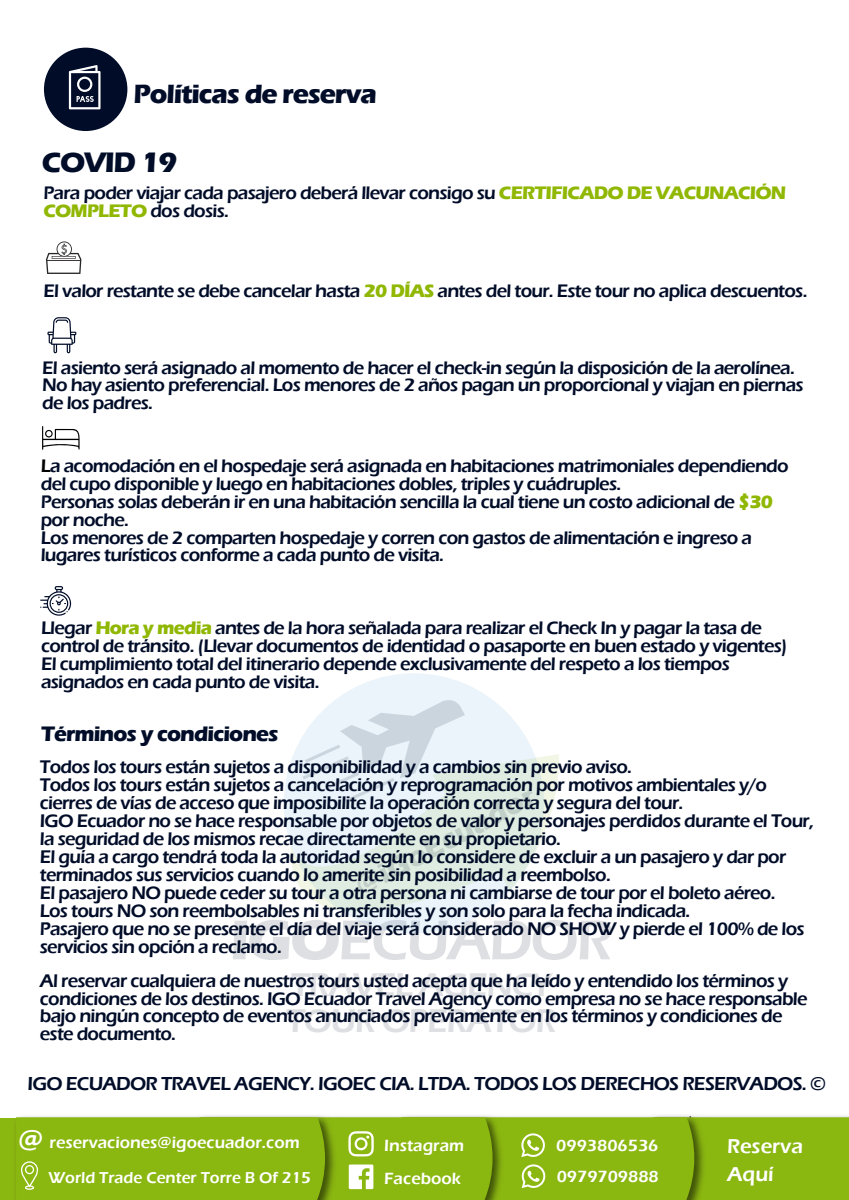
<style>
.page{position:relative;width:849px;height:1200px;background:#fff}
.page>*{position:absolute;margin:0;border:0;box-sizing:border-box;transform-origin:0 0}
.t1{font:600 58.12px "Eras ITC";letter-spacing:-.045em;color:#000c28}
.t2{font:600 33.94px/36.5px "Eras ITC";letter-spacing:-.045em;color:#000c28}
.t3{font:600 29.88px "Eras ITC";color:#fff}
.t4{font:700 29.44px "Eras ITC";color:#000c28}
.t5{font:700 29px "Eras ITC";letter-spacing:-.04em;color:#000c28}
.t6{font:600 28.19px "Eras ITC";color:#fff;scale:.29 1}
.t7{font:700 27.19px "Eras ITC";letter-spacing:-.04em;color:#000c28}
.t8{font:700 21.62px "Eras ITC";letter-spacing:-.04em;color:#000c28}
.t9{font:600 20.62px/27.9px "Eras ITC";color:#fff}
.t10{font:600 19.38px "Eras ITC";letter-spacing:-.04em;color:#000c28}
.t11{font:600 18.81px/17.9px "Eras ITC";letter-spacing:-.04em;color:#000c28}
.t12{font:600 18.69px/17.8px "Eras ITC";letter-spacing:-.04em;color:#000c28}
.t13{font:600 16.75px/31.1px "Eras ITC";color:#fff}
.t14{font:600 16.25px "Eras ITC";color:#fff}
.s1{font-weight:700;color:#90b702}
.s2{color:#000}
.s3{font-weight:700}
</style>
<div class="page">
<div style="left:284px;top:673px;width:260px;height:260px;background:#eaf4fa;border-radius:50%"></div>
<svg style="left:305px;top:700px;width:160px;height:54px"></svg>
<svg style="left:291px;top:754px;width:267px;height:157px;fill:#e5f0e5"></svg>
<div style="left:44px;top:48px;width:83px;height:83px;background:#000c28;border-radius:50%"></div>
<div style="left:0;top:1118px;width:170px;height:82px;background:#8bb711"></div>
<div style="left:16px;top:1117px;width:832px;height:83px;background:#8bb711"></div>
<svg style="left:69px;top:65px;width:31px;height:44px"></svg>
<svg style="left:46px;top:241px;width:35px;height:33px"></svg>
<svg style="left:42px;top:426px;width:38px;height:24px"></svg>
<svg style="left:40px;top:586px;width:31px;height:30px"></svg>
<svg style="left:47px;top:317px;width:29px;height:36px"></svg>
<h3 class="t7" style="left:133px;top:79px;width:245px">Políticas de reserva</h3>
<h3 class="t5" style="left:42px;top:146px;width:137px">COVID 19</h3>
<p class="t12" style="left:43px;top:184px;width:744px">Para poder viajar cada pasajero deberá llevar consigo su <span class="s1">CERTIFICADO DE VACUNACIÓN<br>COMPLETO</span> dos dosis.</p>
<p class="t12" style="left:43px;top:282px;width:765px">El valor restante se debe cancelar hasta <span class="s1">20 DÍAS</span> antes del tour. Este tour no aplica descuentos.</p>
<p class="t12" style="left:42px;top:359px;width:762px">El asiento será asignado al momento de hacer el check-in según la disposición de la aerolínea.<br>No hay asiento preferencial. Los menores de 2 años pagan un proporcional y viajan en piernas de los padres.</p>
<p class="t12" style="left:41px;top:457px;width:749px"><span class="s2">L</span>a acomodación en el hospedaje será asignada en habitaciones matrimoniales dependiendo del cupo disponible y luego en habitaciones dobles, triples y cuádruples.<br>Personas solas deberán ir en una habitación sencilla la cual tiene un costo adicional de <span class="s1">$30 </span>por noche.<br>Los menores de 2 comparten hospedaje y corren con gastos de alimentación e ingreso a lugares turísticos conforme a cada punto de visita.</p>
<p class="t12" style="left:41px;top:619px;width:748px">Llegar <span class="s1">Hora y media</span> antes de la hora señalada para realizar el Check In y pagar la tasa de control de tránsito. (Llevar documentos de identidad o pasaporte en buen estado y vigentes)<br>El cumplimiento total del itinerario depende exclusivamente del respeto a los tiempos asignados en cada punto de visita.</p>
<p class="t8" style="left:41px;top:721px;width:239px">Términos y condiciones</p>
<p class="t11" style="left:40px;top:758px;width:775px">Todos los tours están sujetos a disponibilidad y a cambios sin previo aviso.<br>Todos los tours están sujetos a cancelación y reprogramación por motivos ambientales y/o cierres de vías de acceso que imposibilite la operación correcta y segura del tour.<br>IGO Ecuador no se hace responsable por objetos de valor y personajes perdidos durante el Tour, la seguridad de los mismos recae directamente en su propietario.<br>El guía a cargo tendrá toda la autoridad según lo considere de excluir a un pasajero y dar por terminados sus servicios cuando lo amerite sin posibilidad a reembolso.<br>El pasajero NO puede ceder su tour a otra persona ni cambiarse de tour por el boleto aéreo.<br>Los tours NO son reembolsables ni transferibles y son solo para la fecha indicada.<br>Pasajero que no se presente el día del viaje será considerado NO SHOW y pierde el 100% de los servicios sin opción a reclamo.</p>
<h3 class="t4" style="left:349px;top:873px;width:201px;rotate:-28deg">@iGoEcuador</h3>
<h1 class="t1" style="left:230px;top:907px;width:384px"><span class="s3">IGO</span>ECUADOR</h1>
<h2 class="t2" style="left:286px;top:967px;width:272px">TRAVEL AGENCY<br>TOUR OPERATOR</h2>
<p class="t11" style="left:40px;top:972px;width:769px">Al reservar cualquiera de nuestros tours usted acepta que ha leído y entendido los términos y condiciones de los destinos. IGO Ecuador Travel Agency como empresa no se hace responsable bajo ningún concepto de eventos anunciados previamente en los términos y condiciones de este documento.</p>
<p class="t10" style="left:28px;top:1072px;width:799px">IGO ECUADOR TRAVEL AGENCY. IGOEC CIA. LTDA. TODOS LOS DERECHOS RESERVADOS. ©</p>
<h3 class="t3" style="left:18px;top:1123px;width:27px">@</h3>
<p class="t13" style="left:50px;top:1127px;width:251px">reservaciones@igoecuador.com</p>
<p class="t14" style="left:48px;top:1169px;width:264px">World Trade Center Torre B Of 215</p>
<h3 class="t6" style="left:325px;top:1129px;width:541px">https://www.instagram.com/igoecuador</h3>
<p class="t13" style="left:384px;top:1130px;width:82px">Instagram</p>
<p class="t13" style="left:556px;top:1130px;width:104px">0993806536<br>0979709888</p>
<p class="t13" style="left:384px;top:1164px;width:78px">Facebook</p>
<p class="t9" style="left:726px;top:1133px;width:78px">Reserva<br>Aquí</p>
</div>
